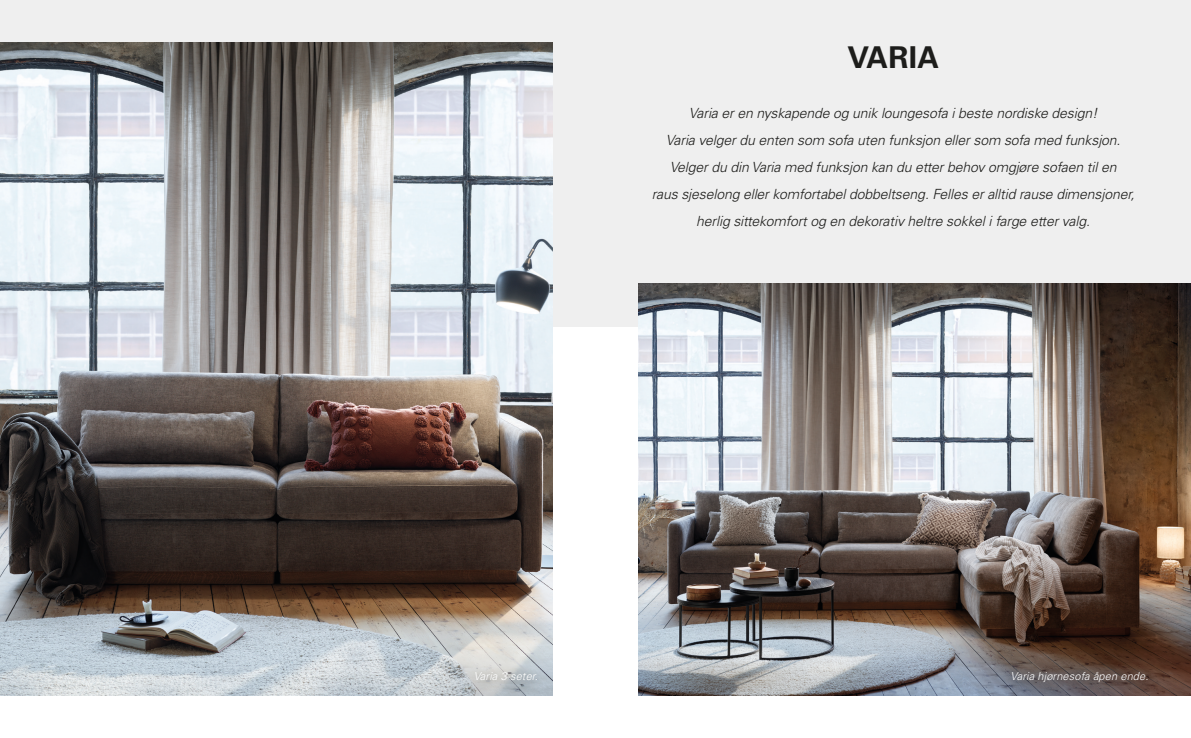
<style>
.page{position:relative;width:1191px;height:738px;background:#fff}
.page>*{position:absolute;margin:0;border:0;box-sizing:border-box;transform-origin:0 0}
.t1{font:700 30px "Univers LT Std";letter-spacing:.01em;color:#1d1d1b}
.t2{font:italic 300 14px/27px "Univers LT Std";letter-spacing:-.01em;color:#1d1d1b;text-align:center}
.t3{font:italic 300 11px "Univers LT Std";letter-spacing:.01em;color:#fff}
</style>
<div class="page">
<div style="left:0;top:0;width:1191px;height:326px;background:#efefef"></div>
<img style="left:0;top:43px;width:553px;height:651px">
<img style="left:638px;top:283px;width:553px;height:411px">
<svg style="left:466px;top:662px;width:83px;height:32px;background:#bec3c6"></svg>
<div style="left:1003px;top:663px;width:156px;height:31px;background:#1d1d1b;opacity:.75"></div>
<h1 class="t1" style="left:847px;top:40px;width:93px">VARIA</h1>
<p class="t2" style="left:652px;top:100px;width:484px">Varia er en nyskapende og unik loungesofa i beste nordiske design!<br>Varia velger du enten som sofa uten funksjon eller som sofa med funksjon.<br>Velger du din Varia med funksjon kan du etter behov omgjøre sofaen til en<br>raus sjeselong eller komfortabel dobbeltseng. Felles er alltid rause dimensjoner, herlig sittekomfort og en dekorativ heltre sokkel i farge etter valg.</p>
<p class="t3" style="left:474px;top:669px;width:66px">Varia 3-seter.</p>
<p class="t3" style="left:1010px;top:669px;width:139px">Varia hjørnesofa åpen ende.</p>
</div>
